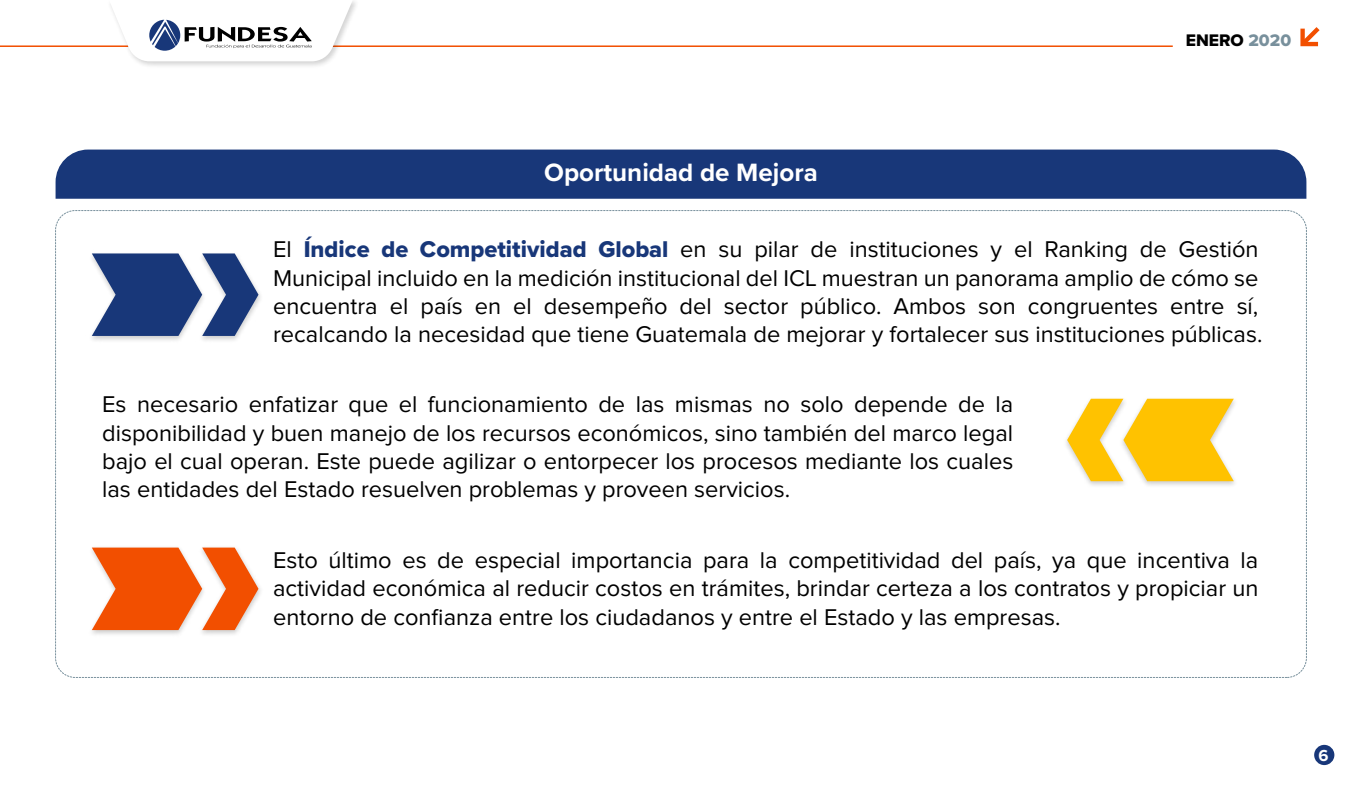
<style>
.page{position:relative;width:1362px;height:792px;background:#fff}
.page>*{position:absolute;margin:0;border:0;box-sizing:border-box;transform-origin:0 0}
.t1{font:700 25.95px "Proxima Nova";color:#fff}
.t2{font:23.55px/28.3px "Proxima Nova";color:#000;text-align:justify}
.t3{font:17.4px "Proxima Nova Extrabld";color:#000}
.t4{font:700 16.5px "Proxima Nova";color:#fff}
.s1{color:#78909c}
.s2{font-family:"Proxima Nova Extrabld";color:#183779}
</style>
<div class="page">
<img style="left:200px;top:292px;width:61px;height:50px">
<svg style="left:92px;top:253px;width:166px;height:83px"></svg>
<img style="left:91px;top:629px;width:91px;height:6px">
<img style="left:202px;top:585px;width:59px;height:50px">
<svg style="left:92px;top:547px;width:166px;height:83px"></svg>
<img style="left:1143px;top:398px;width:92px;height:88px">
<img style="left:1066px;top:398px;width:58px;height:88px">
<svg style="left:1067px;top:399px;width:167px;height:82px"></svg>
<svg style="left:1300px;top:27px;width:20px;height:19px"></svg>
<svg style="left:0;top:0;width:1173px;height:61px"></svg>
<div style="left:1314px;top:745px;width:20px;height:20px;background:#183779;border-radius:50%"></div>
<div style="left:56px;top:150px;width:1250px;height:49px;background:#183779"></div>
<p class="t1" style="left:544px;top:153px;width:275px">Oportunidad de Mejora</p>
<p class="t3" style="left:1186px;top:27px;width:107px">ENERO <span class="s1">2020</span></p>
<p class="t2" style="left:273px;top:236px;width:991px;text-align:left">El <span class="s2">Índice de Competitividad Global</span> en su pilar de instituciones y el Ranking de Gestión Municipal incluido en la medición institucional del ICL muestran un panorama amplio de cómo se encuentra el país en el desempeño del sector público. Ambos son congruentes entre sí, recalcando la necesidad que tiene Guatemala de mejorar y fortalecer sus instituciones públicas.</p>
<p class="t2" style="left:102px;top:391px;width:913px">Es necesario enfatizar que el funcionamiento de las mismas no solo depende de la disponibilidad y buen manejo de los recursos económicos, sino también del marco legal bajo el cual operan. Este puede agilizar o entorpecer los procesos mediante los cuales las entidades del Estado resuelven problemas y proveen servicios.</p>
<p class="t2" style="left:273px;top:547px;width:987px">Esto último es de especial importancia para la competitividad del país, ya que incentiva la actividad económica al reducir costos en trámites, brindar certeza a los contratos y propiciar un entorno de confianza entre los ciudadanos y entre el Estado y las empresas.</p>
<p class="t4" style="left:1319px;top:743px;width:12px">6</p>
</div>
